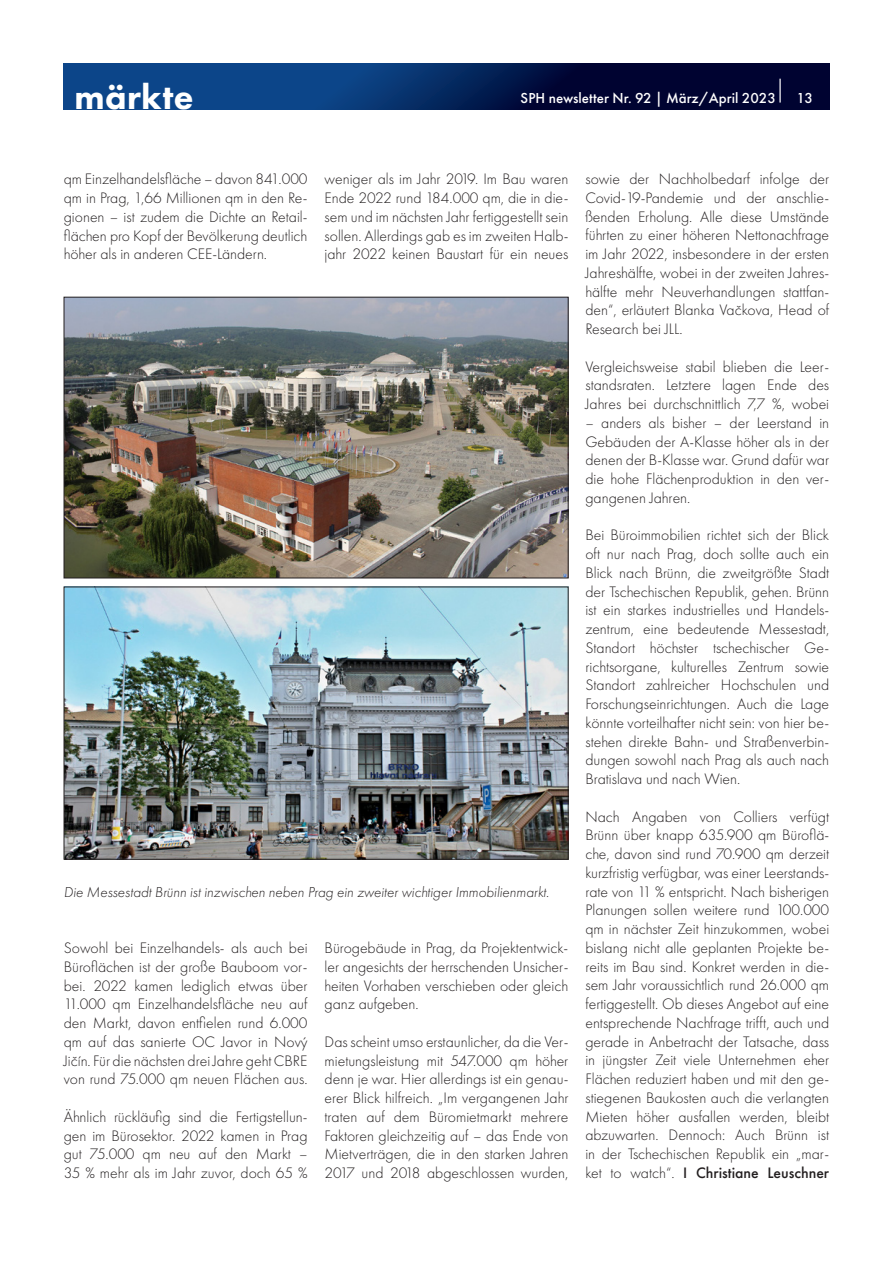
<style>
.page{position:relative;width:893px;height:1263px;background:#fff}
.page>*{position:absolute;margin:0;border:0;box-sizing:border-box;transform-origin:0 0}
.t1{font:800 36px "Futura PT";letter-spacing:.01em;color:#fff}
.t2{font:300 15.75px/18.8px "Futura PT";color:#231f20;text-align:justify}
.t3{font:italic 300 15px "Futura PT";color:#231f20}
.t4{font:500 15px "Futura PT";color:#fff}
.s1{font-weight:500}
</style>
<div class="page">
<svg style="left:64px;top:64px;width:765px;height:45px;background:#05255d"></svg>
<hr style="left:779px;top:79px;width:2px;height:24px;background:#fff">
<img style="left:66px;top:589px;width:500px;height:268px">
<div style="left:64px;top:587px;width:504px;height:272px;border:1px solid #231f20"></div>
<img style="left:66px;top:299px;width:500px;height:277px">
<div style="left:64px;top:297px;width:504px;height:281px;border:1px solid #231f20"></div>
<h1 class="t1" style="left:74px;top:75px;width:121px">märkte</h1>
<h1 class="t1" style="left:74px;top:75px;width:89px">news</h1>
<p class="t4" style="left:521px;top:89px;width:257px">SPH newsletter Nr. 92 | März/April 2023</p>
<p class="t4" style="left:797px;top:89px;width:18px">13</p>
<p class="t2" style="left:64px;top:170px;width:245px">qm Einzelhandelsfläche – davon 841.000 qm in Prag, 1,66 Millionen qm in den Re&shy;gionen – ist zudem die Dichte an Retail&shy;flächen pro Kopf der Bevölkerung deutlich höher als in anderen CEE-Ländern.</p>
<p class="t2" style="left:325px;top:170px;width:245px">weniger als im Jahr 2019. Im Bau waren Ende 2022 rund 184.000 qm, die in die&shy;sem und im nächsten Jahr fertiggestellt sein sollen. Allerdings gab es im zweiten Halb&shy;jahr 2022 keinen Baustart für ein neues</p>
<p class="t3" style="left:64px;top:883px;width:487px">Die Messestadt Brünn ist inzwischen neben Prag ein zweiter wichtiger Immobilienmarkt.</p>
<p class="t2" style="left:64px;top:939px;width:245px">Sowohl bei Einzelhandels- als auch bei Büroflächen ist der große Bauboom vor&shy;bei. 2022 kamen lediglich etwas über 11.000 qm Einzelhandelsfläche neu auf den Markt, davon entfielen rund 6.000 qm auf das sanierte OC Javor in Nový Jičín. Für die nächsten drei Jahre geht CBRE von rund 75.000 qm neuen Flächen aus.</p>
<p class="t2" style="left:64px;top:1107px;width:245px">Ähnlich rückläufig sind die Fertigstellun&shy;gen im Bürosektor. 2022 kamen in Prag gut 75.000 qm neu auf den Markt – 35 % mehr als im Jahr zuvor, doch 65 %</p>
<p class="t2" style="left:325px;top:939px;width:245px">Bürogebäude in Prag, da Projektentwick&shy;ler angesichts der herrschenden Unsicher&shy;heiten Vorhaben verschieben oder gleich ganz aufgeben.</p>
<p class="t2" style="left:325px;top:1032px;width:245px">Das scheint umso erstaunlicher, da die Ver&shy;mietungsleistung mit 547.000 qm höher denn je war. Hier allerdings ist ein genau&shy;erer Blick hilfreich. „Im vergangenen Jahr traten auf dem Büromietmarkt mehrere Faktoren gleichzeitig auf – das Ende von Mietverträgen, die in den starken Jahren 2017 und 2018 abgeschlossen wurden,</p>
<p class="t2" style="left:585px;top:170px;width:245px">sowie der Nachholbedarf infolge der Covid-19-Pandemie und der anschlie&shy;ßenden Erholung. Alle diese Umstände führten zu einer höheren Nettonachfrage im Jahr 2022, insbesondere in der ersten Jahreshälfte, wobei in der zweiten Jahres&shy;hälfte mehr Neuverhandlungen stattfan&shy;den“, erläutert Blanka Vačkova, Head of Research bei JLL.</p>
<p class="t2" style="left:585px;top:357px;width:245px">Vergleichsweise stabil blieben die Leer&shy;standsraten. Letztere lagen Ende des Jahres bei durchschnittlich 7,7 %, wobei</p>
<p class="t2" style="left:585px;top:413px;width:245px">– anders als bisher – der Leerstand in Gebäuden der A-Klasse höher als in der denen der B-Klasse war. Grund dafür war die hohe Flächenproduktion in den ver&shy;gangenen Jahren.</p>
<p class="t2" style="left:585px;top:526px;width:245px">Bei Büroimmobilien richtet sich der Blick oft nur nach Prag, doch sollte auch ein Blick nach Brünn, die zweitgrößte Stadt der Tschechischen Republik, gehen. Brünn ist ein starkes industrielles und Handels&shy;zentrum, eine bedeutende Messestadt, Standort höchster tschechischer Ge&shy;richtsorgane, kulturelles Zentrum sowie Standort zahlreicher Hochschulen und Forschungseinrichtungen. Auch die Lage könnte vorteilhafter nicht sein: von hier be&shy;stehen direkte Bahn- und Straßenverbin&shy;dungen sowohl nach Prag als auch nach Bratislava und nach Wien.</p>
<p class="t2" style="left:585px;top:807px;width:245px">Nach Angaben von Colliers verfügt Brünn über knapp 635.900 qm Büroflä&shy;che, davon sind rund 70.900 qm derzeit kurzfristig verfügbar, was einer Leerstands&shy;rate von 11 % entspricht. Nach bisherigen Planungen sollen weitere rund 100.000 qm in nächster Zeit hinzukommen, wobei bislang nicht alle geplanten Projekte be&shy;reits im Bau sind. Konkret werden in die&shy;sem Jahr voraussichtlich rund 26.000 qm fertiggestellt. Ob dieses Angebot auf eine entsprechende Nachfrage trifft, auch und gerade in Anbetracht der Tatsache, dass in jüngster Zeit viele Unternehmen eher Flächen reduziert haben und mit den ge&shy;stiegenen Baukosten auch die verlangten Mieten höher ausfallen werden, bleibt abzuwarten. Dennoch: Auch Brünn ist in der Tschechischen Republik ein „mar&shy;ket to watch“. <span class="s1">I Christiane Leuschner</span></p>
</div>
